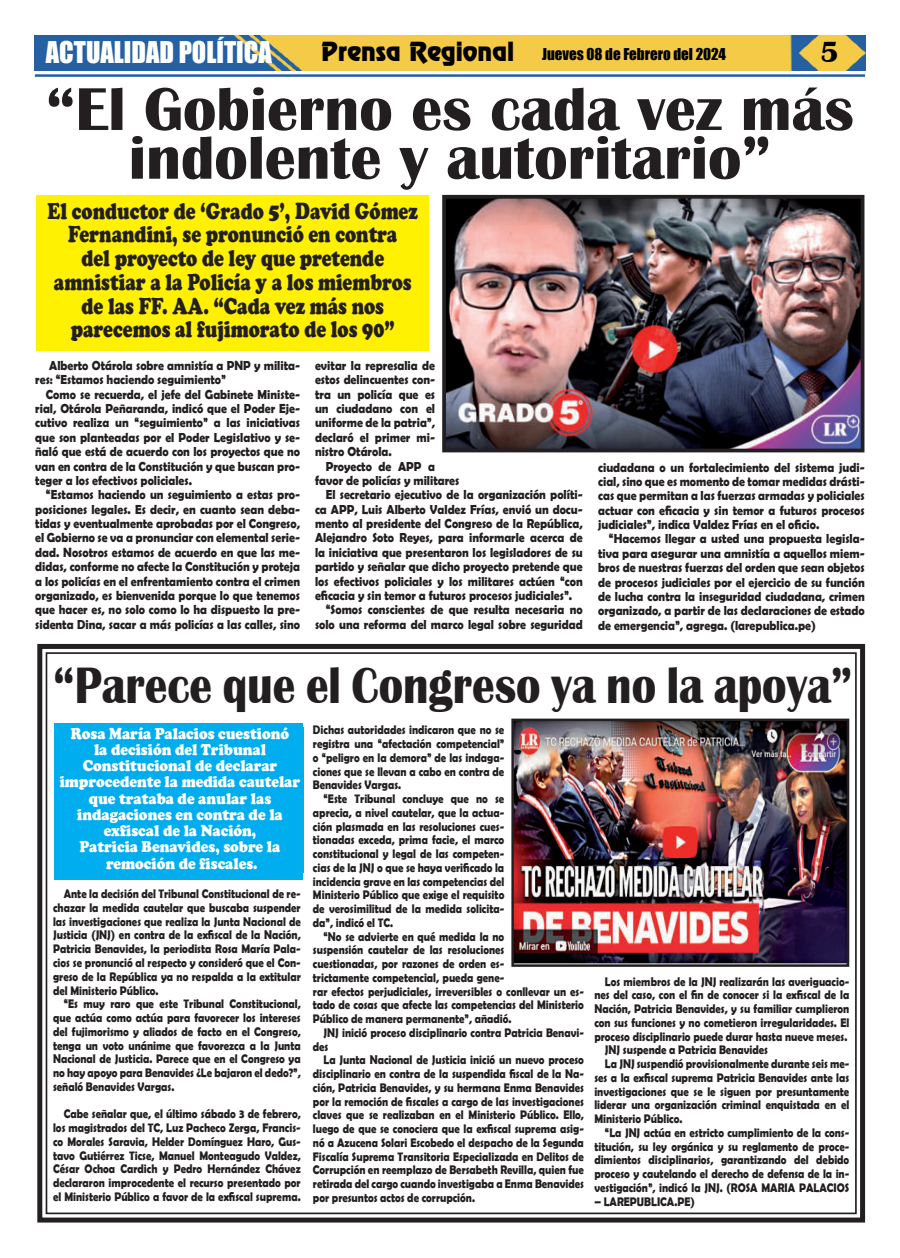
<style>
.page{position:relative;width:900px;height:1258px;background:#fff}
.page>*{position:absolute;margin:0;border:0;box-sizing:border-box;transform-origin:0 0}
.t1{font:700 62.5px/48.8px "Britannic";color:#231f20;text-align:center}
.t2{font:700 52.62px "Britannic";color:#231f20;scale:.86 1}
.t3{font:700 30px "Britannic";color:#020000}
.t4{font:27.5px "Impact";color:#fff;scale:.96 1}
.t5{font:900 23.75px/23.8px "Cooper";color:#231f20;text-align:center;scale:.78 1}
.t6{font:900 16.25px/16.2px "Cooper";color:#fff;text-align:center;scale:.89 1}
.t7{font:15px "Impact";color:#000}
.t8{font:700 13.12px/14.4px "Berlin Sans FB Demi";color:#231f20;text-align:justify;scale:.9 1}
.t9{font:700 12.5px/13.8px "Berlin Sans FB Demi";color:#231f20;text-align:justify;scale:.86 1}
.s1{font-family:"Renfrew Normal";font-size:23.75px;color:#020000}
</style>
<div class="page">
<hr style="left:35px;top:74px;width:830px;height:3px;background:#2361a2">
<img style="left:35px;top:35px;width:830px;height:36px">
<img style="left:447px;top:200px;width:412px;height:247px">
<div style="left:442px;top:195px;width:422px;height:257px;border:4px solid #231f20"></div>
<div style="left:37px;top:195px;width:392px;height:156px;background:#fff101"></div>
<svg style="left:37px;top:643px;width:829px;height:580px"></svg>
<div style="left:55px;top:723px;width:248px;height:157px;background:#00aeef"></div>
<img style="left:515px;top:723px;width:330px;height:240px">
<div style="left:511px;top:719px;width:338px;height:248px;border:3px solid #231f20"></div>
<h3 class="t4" style="left:46px;top:37px;width:237px">ACTUALIDAD POLÍTICA</h3>
<p class="t7" style="left:321px;top:46px;width:406px"><span class="s1">Prensa Regional</span> Jueves 08 de Febrero del 2024</p>
<h3 class="t3" style="left:821px;top:42px;width:20px">5</h3>
<h1 class="t1" style="left:46px;top:90px;width:809px">“El Gobierno es cada vez más indolente y autoritario”</h1>
<h3 class="t5" style="left:48px;top:199px;width:476px">El conductor de ‘Grado 5’, David Gómez Fernandini, se pronunció en contra<br>del proyecto de ley que pretende amnistiar a la Policía y a los miembros de las FF. AA. “Cada vez más nos parecemos al fujimorato de los 90”</h3>
<p class="t8" style="left:35px;top:358px;width:296px;text-indent:14px">Alberto Otárola sobre amnistía a PNP y milita&shy;res: “Estamos haciendo seguimiento”</p>
<p class="t8" style="left:35px;top:387px;width:296px;text-indent:11px">Como se recuerda, el jefe del Gabinete Ministe&shy;rial, Otárola Peñaranda, indicó que el Poder Eje&shy;cutivo realiza un “seguimiento” a las iniciativas que son planteadas por el Poder Legislativo y se&shy;ñaló que está de acuerdo con los proyectos que no van en contra de la Constitución y que buscan pro&shy;teger a los efectivos policiales.</p>
<p class="t8" style="left:35px;top:488px;width:296px;text-indent:11px">“Estamos haciendo un seguimiento a estas pro&shy;posiciones legales. Es decir, en cuanto sean deba&shy;tidas y eventualmente aprobadas por el Congreso, el Gobierno se va a pronunciar con elemental serie&shy;dad. Nosotros estamos de acuerdo en que las me&shy;didas, conforme no afecte la Constitución y proteja a los policías en el enfrentamiento contra el crimen organizado, es bienvenida porque lo que tenemos que hacer es, no solo como lo ha dispuesto la pre&shy;sidenta Dina, sacar a más policías a las calles, sino</p>
<p class="t8" style="left:315px;top:359px;width:135px">evitar la represalia de estos delincuentes con&shy;tra un policía que es un ciudadano con el uniforme de la patria”, declaró el primer mi&shy;nistro Otárola.</p>
<p class="t8" style="left:326px;top:459px;width:123px">Proyecto de APP a</p>
<p class="t8" style="left:315px;top:474px;width:162px">favor de policías y militares</p>
<p class="t8" style="left:326px;top:488px;width:287px">El secretario ejecutivo de la organización políti-</p>
<p class="t8" style="left:315px;top:502px;width:299px">ca APP, Luis Alberto Valdez Frías, envió un docu-</p>
<p class="t8" style="left:315px;top:516px;width:299px">mento al presidente del Congreso de la República,</p>
<p class="t8" style="left:315px;top:530px;width:299px">Alejandro Soto Reyes, para informarle acerca de</p>
<p class="t8" style="left:315px;top:546px;width:299px">la iniciativa que presentaron los legisladores de su</p>
<p class="t8" style="left:315px;top:560px;width:299px">partido y señalar que dicho proyecto pretende que</p>
<p class="t8" style="left:315px;top:574px;width:299px">los efectivos policiales y los militares actúen “con</p>
<p class="t8" style="left:315px;top:588px;width:287px">eficacia y sin temor a futuros procesos judiciales”.</p>
<p class="t8" style="left:326px;top:603px;width:287px">“Somos conscientes de que resulta necesaria no</p>
<p class="t8" style="left:315px;top:617px;width:299px">solo una reforma del marco legal sobre seguridad</p>
<p class="t8" style="left:598px;top:460px;width:298px">ciudadana o un fortalecimiento del sistema judi&shy;cial, sino que es momento de tomar medidas drásti&shy;cas que permitan a las fuerzas armadas y policiales actuar con eficacia y sin temor a futuros procesos judiciales”, indica Valdez Frías en el oficio.</p>
<p class="t8" style="left:598px;top:531px;width:298px;text-indent:11px">“Hacemos llegar a usted una propuesta legisla&shy;tiva para asegurar una amnistía a aquellos miem&shy;bros de nuestras fuerzas del orden que sean objetos de procesos judiciales por el ejercicio de su función de lucha contra la inseguridad ciudadana, crimen organizado, a partir de las declaraciones de estado de emergencia”, agrega. (larepublica.pe)</p>
<h2 class="t2" style="left:53px;top:666px;width:931px">“Parece que el Congreso ya no la apoya”</h2>
<p class="t6" style="left:60px;top:725px;width:272px">Rosa María Palacios cuestionó<br>la decisión del Tribunal<br>Constitucional de declarar improcedente la medida cautelar que trataba de anular las indagaciones en contra de la exfiscal de la Nación,<br>Patricia Benavides, sobre la remoción de fiscales.</p>
<p class="t9" style="left:313px;top:723px;width:224px">Dichas autoridades indicaron que no se registra una “afectación competencial” o “peligro en la demora” de las indaga&shy;ciones que se llevan a cabo en contra de Benavides Vargas.</p>
<p class="t9" style="left:313px;top:792px;width:224px;text-indent:11px">“Este Tribunal concluye que no se aprecia, a nivel cautelar, que la actua&shy;ción plasmada en las resoluciones cues&shy;tionadas exceda, prima facie, el marco constitucional y legal de las competen&shy;cias de la JNJ o que se haya verificado la incidencia grave en las competencias del Ministerio Público que exige el requisito de verosimilitud de la medida solicita&shy;da”, indicó el TC.</p>
<p class="t9" style="left:313px;top:929px;width:317px;text-align:left;text-indent:11px">“No se advierte en qué medida la no<br>suspensión cautelar de las resoluciones<br>cuestionadas, por razones de orden es-<br>trictamente competencial, pueda gene-<br>rar efectos perjudiciales, irreversibles o conllevar un es&shy;tado de cosas que afecte las competencias del Ministerio Público de manera permanente”, añadió.</p>
<p class="t9" style="left:313px;top:1025px;width:317px;text-indent:11px">JNJ inició proceso disciplinario contra Patricia Benavi&shy;des</p>
<p class="t9" style="left:313px;top:1053px;width:317px;text-indent:11px">La Junta Nacional de Justicia inició un nuevo proceso disciplinario en contra de la suspendida fiscal de la Na&shy;ción, Patricia Benavides, y su hermana Enma Benavides por la remoción de fiscales a cargo de las investigaciones claves que se realizaban en el Ministerio Público. Ello, luego de que se conociera que la exfiscal suprema asig&shy;nó a Azucena Solari Escobedo el despacho de la Segunda Fiscalía Suprema Transitoria Especializada en Delitos de Corrupción en reemplazo de Bersabeth Revilla, quien fue retirada del cargo cuando investigaba a Enma Benavides por presuntos actos de corrupción.</p>
<p class="t9" style="left:53px;top:887px;width:289px;text-indent:11px">Ante la decisión del Tribunal Constitucional de re&shy;chazar la medida cautelar que buscaba suspender las investigaciones que realiza la Junta Nacional de Justicia (JNJ) en contra de la exfiscal de la Nación, Patricia Benavides, la periodista Rosa María Pala&shy;cios se pronunció al respecto y consideró que el Con&shy;greso de la República ya no respalda a la extitular del Ministerio Público.</p>
<p class="t9" style="left:53px;top:997px;width:289px;text-indent:11px">“Es muy raro que este Tribunal Constitucional, que actúa como actúa para favorecer los intereses del fujimorismo y aliados de facto en el Congreso, tenga un voto unánime que favorezca a la Junta Nacional de Justicia. Parece que en el Congreso ya no hay apoyo para Benavides ¿Le bajaron el dedo?”, señaló Benavides Vargas.</p>
<p class="t9" style="left:53px;top:1108px;width:289px;text-indent:11px">Cabe señalar que, el último sábado 3 de febrero, los magistrados del TC, Luz Pacheco Zerga, Francis&shy;co Morales Saravia, Helder Domínguez Haro, Gus&shy;tavo Gutiérrez Ticse, Manuel Monteagudo Valdez, César Ochoa Cardich y Pedro Hernández Chávez declararon improcedente el recurso presentado por el Ministerio Público a favor de la exfiscal suprema.</p>
<p class="t9" style="left:605px;top:974px;width:286px">Los miembros de la JNJ realizarán las averiguacio-</p>
<p class="t9" style="left:594px;top:988px;width:298px">nes del caso, con el fin de conocer si la exfiscal de la</p>
<p class="t9" style="left:594px;top:1002px;width:298px">Nación, Patricia Benavides, y su familiar cumplieron</p>
<p class="t9" style="left:594px;top:1016px;width:298px">con sus funciones y no cometieron irregularidades. El</p>
<p class="t9" style="left:594px;top:1030px;width:296px">proceso disciplinario puede durar hasta nueve meses.</p>
<p class="t9" style="left:605px;top:1043px;width:191px">JNJ suspende a Patricia Benavides</p>
<p class="t9" style="left:605px;top:1057px;width:286px">La JNJ suspendió provisionalmente durante seis me-</p>
<p class="t9" style="left:594px;top:1070px;width:298px">ses a la exfiscal suprema Patricia Benavides ante las</p>
<p class="t9" style="left:594px;top:1085px;width:298px">investigaciones que se le siguen por presuntamente</p>
<p class="t9" style="left:594px;top:1099px;width:298px">liderar una organización criminal enquistada en el</p>
<p class="t9" style="left:594px;top:1112px;width:104px">Ministerio Público.</p>
<p class="t9" style="left:605px;top:1125px;width:286px">“La JNJ actúa en estricto cumplimiento de la cons-</p>
<p class="t9" style="left:594px;top:1140px;width:298px">titución, su ley orgánica y su reglamento de proce-</p>
<p class="t9" style="left:594px;top:1154px;width:298px">dimientos disciplinarios, garantizando del debido</p>
<p class="t9" style="left:594px;top:1167px;width:298px">proceso y cautelando el derecho de defensa de la in-</p>
<p class="t9" style="left:594px;top:1180px;width:298px">vestigación”, indicó la JNJ. (ROSA MARIA PALACIOS</p>
<p class="t9" style="left:594px;top:1194px;width:118px">– LAREPUBLICA.PE)</p>
</div>
